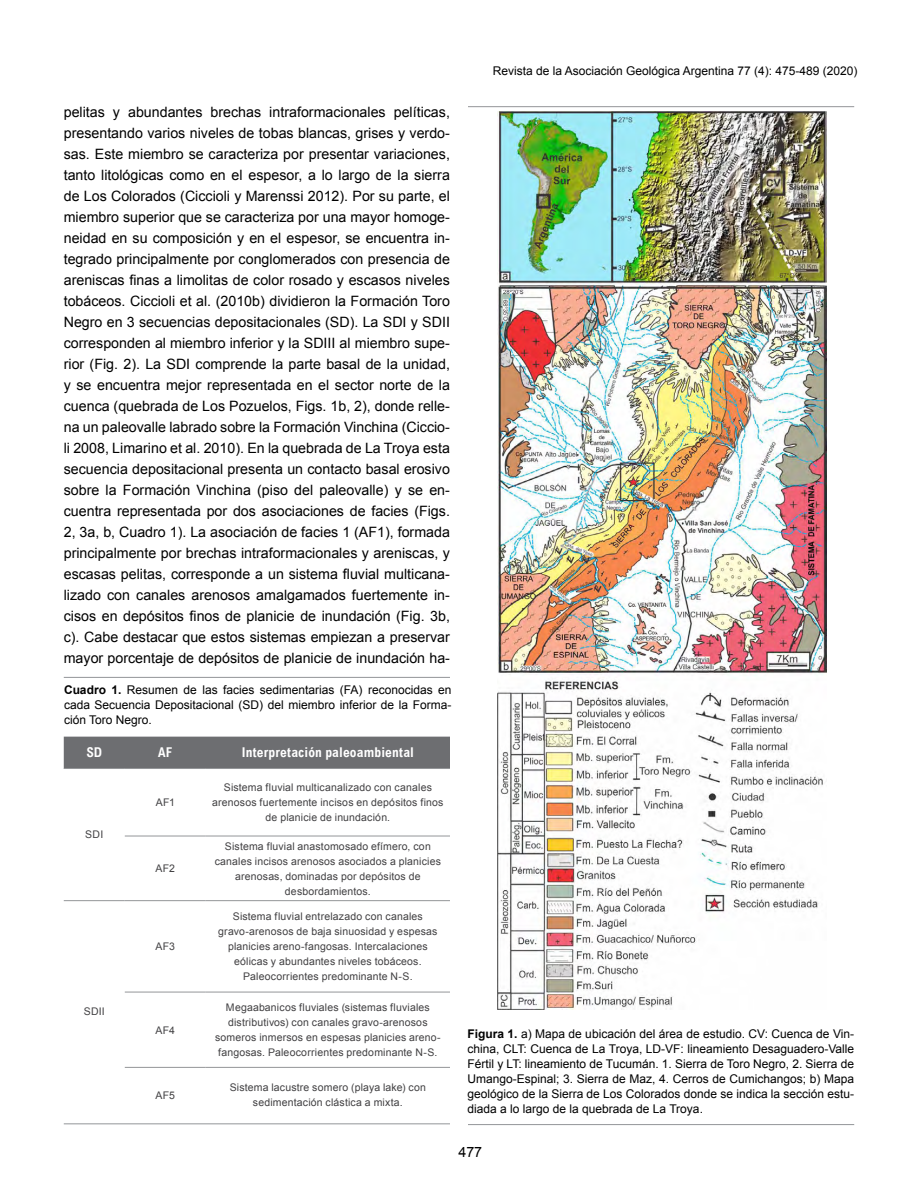
<style>
.page{position:relative;width:918px;height:1188px;background:#fff}
.page>*{position:absolute;margin:0;border:0;box-sizing:border-box;transform-origin:0 0}
.textos_san_serif{font:14.25px/21px "Arial";color:#000;text-align:justify}
.cabezales_de_cuadros{font:700 condensed 13.5px "Arial";letter-spacing:.01em;color:#fff}
.epigrafes{font:12px/15px "Arial";color:#000;text-align:justify}
.cuerpos_de_cuadros{font:10.5px/15px "Arial";letter-spacing:.015em;color:#414042;text-align:center}
.s1{font-weight:700}
</style>
<div class="page">
<hr style="left:468px;top:106px;width:386px;height:1px;background:#939598">
<hr style="left:468px;top:1124px;width:386px;height:1px;background:#939598">
<img style="left:497px;top:111px;width:330px;height:899px">
<div style="left:64px;top:737px;width:386px;height:31px;background:#6d6e71"></div>
<hr style="left:64px;top:768px;width:61px;height:1px;background:#939598">
<hr style="left:125px;top:768px;width:81px;height:1px;background:#939598">
<hr style="left:206px;top:768px;width:244px;height:1px;background:#939598">
<hr style="left:125px;top:836px;width:81px;height:1px;background:#939598">
<hr style="left:206px;top:836px;width:244px;height:1px;background:#939598">
<hr style="left:64px;top:900px;width:61px;height:1px;background:#939598">
<hr style="left:125px;top:900px;width:81px;height:1px;background:#939598">
<hr style="left:206px;top:900px;width:244px;height:1px;background:#939598">
<hr style="left:125px;top:992px;width:81px;height:1px;background:#939598">
<hr style="left:206px;top:992px;width:244px;height:1px;background:#939598">
<hr style="left:125px;top:1067px;width:81px;height:1px;background:#939598">
<hr style="left:206px;top:1067px;width:244px;height:1px;background:#939598">
<hr style="left:64px;top:677px;width:386px;height:1px;background:#939598">
<hr style="left:64px;top:1123px;width:386px;height:1px;background:#939598">
<p class="textos_san_serif" style="left:64px;top:102px;width:388px">pelitas y abundantes brechas intraformacionales pelíticas, presentando varios niveles de tobas blancas, grises y verdo&shy;sas. Este miembro se caracteriza por presentar variaciones, tanto litológicas como en el espesor, a lo largo de la sierra de Los Colorados (Ciccioli y Marenssi 2012). Por su parte, el miembro superior que se caracteriza por una mayor homoge&shy;neidad en su composición y en el espesor, se encuentra in&shy;tegrado principalmente por conglomerados con presencia de areniscas finas a limolitas de color rosado y escasos niveles tobáceos. Ciccioli et al. (2010b) dividieron la Formación Toro Negro en 3 secuencias depositacionales (SD). La SDI y SDII corresponden al miembro inferior y la SDIII al miembro supe&shy;rior (Fig. 2). La SDI comprende la parte basal de la unidad, y se encuentra mejor representada en el sector norte de la cuenca (quebrada de Los Pozuelos, Figs. 1b, 2), donde relle&shy;na un paleovalle labrado sobre la Formación Vinchina (Ciccio&shy;li 2008, Limarino et al. 2010). En la quebrada de La Troya esta secuencia depositacional presenta un contacto basal erosivo sobre la Formación Vinchina (piso del paleovalle) y se en&shy;cuentra representada por dos asociaciones de facies (Figs.<br>2, 3a, b, Cuadro 1). La asociación de facies 1 (AF1), formada principalmente por brechas intraformacionales y areniscas, y escasas pelitas, corresponde a un sistema fluvial multicana&shy;lizado con canales arenosos amalgamados fuertemente in&shy;cisos en depósitos finos de planicie de inundación (Fig. 3b, c). Cabe destacar que estos sistemas empiezan a preservar mayor porcentaje de depósitos de planicie de inundación ha-</p>
<p class="epigrafes" style="left:64px;top:683px;width:389px"><span class="s1">Cuadro 1.</span> Resumen de las facies sedimentarias (FA) reconocidas en cada Secuencia Depositacional (SD) del miembro inferior de la Forma&shy;ción Toro Negro.</p>
<p class="cabezales_de_cuadros" style="left:86px;top:745px;width:17px">SD</p>
<p class="cabezales_de_cuadros" style="left:158px;top:745px;width:16px">AF</p>
<p class="cabezales_de_cuadros" style="left:242px;top:745px;width:174px">Interpretación paleoambiental</p>
<p class="cuerpos_de_cuadros" style="left:85px;top:827px;width:19px">SDI</p>
<p class="cuerpos_de_cuadros" style="left:84px;top:1004px;width:23px">SDII</p>
<p class="cuerpos_de_cuadros" style="left:156px;top:795px;width:21px">AF1</p>
<p class="cuerpos_de_cuadros" style="left:155px;top:861px;width:21px">AF2</p>
<p class="cuerpos_de_cuadros" style="left:155px;top:939px;width:21px">AF3</p>
<p class="cuerpos_de_cuadros" style="left:156px;top:1022px;width:21px">AF4</p>
<p class="cuerpos_de_cuadros" style="left:212px;top:780px;width:233px">Sistema fluvial multicanalizado con canales arenosos fuertemente incisos en depósitos finos de planicie de inundación.</p>
<p class="cuerpos_de_cuadros" style="left:215px;top:839px;width:228px">Sistema fluvial anastomosado efímero, con canales incisos arenosos asociados a planicies arenosas, dominadas por depósitos de desbordamientos.</p>
<p class="cuerpos_de_cuadros" style="left:218px;top:909px;width:221px">Sistema fluvial entrelazado con canales gravo-arenosos de baja sinuosidad y espesas planicies areno-fangosas. Intercalaciones eólicas y abundantes niveles tobáceos.<br>Paleocorrientes predominante N-S.</p>
<p class="cuerpos_de_cuadros" style="left:215px;top:1000px;width:227px">Megaabanicos fluviales (sistemas fluviales distributivos) con canales gravo-arenosos someros inmersos en espesas planicies areno&shy;fangosas. Paleocorrientes predominante N-S.</p>
<p class="cuerpos_de_cuadros" style="left:156px;top:1087px;width:21px">AF5</p>
<p class="cuerpos_de_cuadros" style="left:230px;top:1080px;width:198px">Sistema lacustre somero (playa lake) con sedimentación clástica a mixta.</p>
<p class="epigrafes" style="left:493px;top:63px;width:366px">Revista de la Asociación Geológica Argentina 77 (4): 475-489 (2020)</p>
<p class="epigrafes" style="left:468px;top:1026px;width:388px"><span class="s1">Figura 1.</span> a) Mapa de ubicación del área de estudio. CV: Cuenca de Vin&shy;china, CLT: Cuenca de La Troya, LD-VF: lineamiento Desaguadero-Valle Fértil y LT: lineamiento de Tucumán. 1. Sierra de Toro Negro, 2. Sierra de Umango-Espinal; 3. Sierra de Maz, 4. Cerros de Cumichangos; b) Mapa geológico de la Sierra de Los Colorados donde se indica la sección estu&shy;diada a lo largo de la quebrada de La Troya.</p>
<p class="textos_san_serif" style="left:458px;top:1141px;width:25px">477</p>
</div>
